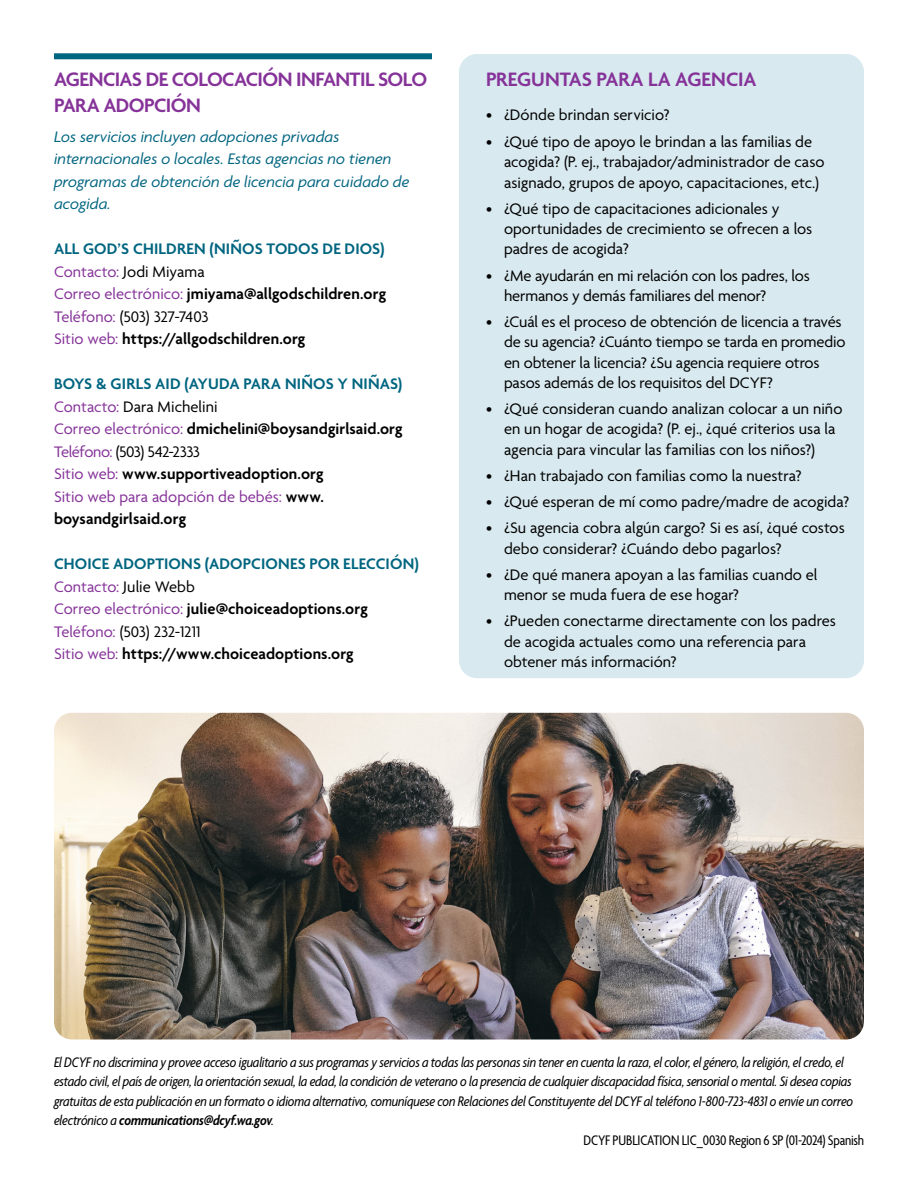
<style>
.page{position:relative;width:918px;height:1188px;background:#fff}
.page>*{position:absolute;margin:0;border:0;box-sizing:border-box;transform-origin:0 0}
.t1{font:600 21px/25.5px "Agenda";letter-spacing:-.025em;color:#863399}
.t2{font:16.5px/20.2px "Agenda";color:#000}
.t3{font:600 16.5px/22.5px "Agenda";letter-spacing:.005em;color:#000}
.t4{font:italic 16.5px/22.5px "Agenda";color:#006580}
.t5{font:italic condensed 15px "Agenda";letter-spacing:-.015em;color:#000}
.t6{font:condensed 15px "Agenda";letter-spacing:-.015em;color:#000}
.t7{font:italic 600 condensed 15px "Agenda";letter-spacing:-.01em;color:#000}
.s1{color:#006580}
.s2{font-weight:400;color:#863399}
.s3{font-weight:400}
</style>
<div class="page">
<div style="left:459px;top:54px;width:405px;height:624px;background:#d8e9ef;border-radius:18px"></div>
<div style="left:54px;top:53px;width:378px;height:6px;background:#006580"></div>
<img style="left:54px;top:713px;width:810px;height:327px">
<p class="t1" style="left:54px;top:68px;width:375px">AGENCIAS DE COLOCACIÓN INFANTIL SOLO<br>PARA ADOPCIÓN</p>
<p class="t4" style="left:54px;top:125px;width:357px">Los servicios incluyen adopciones privadas internacionales o locales. Estas agencias no tienen programas de obtención de licencia para cuidado de acogida.</p>
<p class="t3" style="left:54px;top:239px;width:334px"><span class="s1">ALL GOD’S CHILDREN (NIÑOS TODOS DE DIOS)<br></span><span class="s2">Contacto:</span> <span class="s3">Jodi Miyama<br></span><span class="s2">Correo electrónico:</span> jmiyama@allgodschildren.org <span class="s2">Teléfono:</span> <span class="s3">(503) 327-7403<br></span><span class="s2">Sitio web:</span> https://allgodschildren.org</p>
<p class="t3" style="left:54px;top:374px;width:350px"><span class="s1">BOYS &amp; GIRLS AID (AYUDA PARA NIÑOS Y NIÑAS)<br></span><span class="s2">Contacto:</span> <span class="s3">Dara Michelini<br></span><span class="s2">Correo electrónico:</span> dmichelini@boysandgirlsaid.org <span class="s2">Teléfono:</span> <span class="s3">(503) 542-2333<br></span><span class="s2">Sitio web:</span> www.supportiveadoption.org<br><span class="s2">Sitio web para adopción de bebés:</span> www. boysandgirlsaid.org</p>
<p class="t3" style="left:54px;top:554px;width:366px"><span class="s1">CHOICE ADOPTIONS (ADOPCIONES POR ELECCIÓN)<br></span><span class="s2">Contacto:</span> <span class="s3">Julie Webb<br></span><span class="s2">Correo electrónico:</span> julie@choiceadoptions.org <span class="s2">Teléfono:</span> <span class="s3">(503) 232-1211<br></span><span class="s2">Sitio web:</span> https://www.choiceadoptions.org</p>
<p class="t1" style="left:486px;top:68px;width:272px">PREGUNTAS PARA LA AGENCIA</p>
<p class="t2" style="left:486px;top:106px;width:185px">• ¿Dónde brindan servicio?</p>
<p class="t2" style="left:504px;top:133px;width:322px;text-indent:-18px">• ¿Qué tipo de apoyo le brindan a las familias de acogida? (P. ej., trabajador/administrador de caso asignado, grupos de apoyo, capacitaciones, etc.)</p>
<p class="t2" style="left:504px;top:199px;width:310px;text-indent:-18px">• ¿Qué tipo de capacitaciones adicionales y oportunidades de crecimiento se ofrecen a los padres de acogida?</p>
<p class="t2" style="left:504px;top:266px;width:307px;text-indent:-18px">• ¿Me ayudarán en mi relación con los padres, los hermanos y demás familiares del menor?</p>
<p class="t2" style="left:504px;top:313px;width:343px;text-indent:-18px">• ¿Cuál es el proceso de obtención de licencia a través de su agencia? ¿Cuánto tiempo se tarda en promedio en obtener la licencia? ¿Su agencia requiere otros pasos además de los requisitos del DCYF?</p>
<p class="t2" style="left:504px;top:400px;width:340px;text-indent:-18px">• ¿Qué consideran cuando analizan colocar a un niño en un hogar de acogida? (P. ej., ¿qué criterios usa la agencia para vincular las familias con los niños?)</p>
<p class="t2" style="left:486px;top:466px;width:317px">• ¿Han trabajado con familias como la nuestra?</p>
<p class="t2" style="left:486px;top:493px;width:365px">• ¿Qué esperan de mí como padre/madre de acogida?</p>
<p class="t2" style="left:504px;top:519px;width:342px;text-indent:-18px">• ¿Su agencia cobra algún cargo? Si es así, ¿qué costos debo considerar? ¿Cuándo debo pagarlos?</p>
<p class="t2" style="left:504px;top:565px;width:315px;text-indent:-18px">• ¿De qué manera apoyan a las familias cuando el menor se muda fuera de ese hogar?</p>
<p class="t2" style="left:504px;top:612px;width:334px;text-indent:-18px">• ¿Pueden conectarme directamente con los padres de acogida actuales como una referencia para obtener más información?</p>
<p class="t5" style="left:54px;top:1053px;width:792px">El DCYF no discrimina y provee acceso igualitario a sus programas y servicios a todas las personas sin tener en cuenta la raza, el color, el género, la religión, el credo, el</p>
<p class="t5" style="left:54px;top:1072px;width:799px">estado civil, el país de origen, la orientación sexual, la edad, la condición de veterano o la presencia de cualquier discapacidad física, sensorial o mental. Si desea copias</p>
<p class="t5" style="left:54px;top:1092px;width:801px">gratuitas de esta publicación en un formato o idioma alternativo, comuníquese con Relaciones del Constituyente del DCYF al teléfono 1-800-723-4831 o envíe un correo</p>
<p class="t7" style="left:54px;top:1113px;width:221px"><span class="s3">electrónico a</span> communications@dcyf.wa.gov<span class="s3">.</span></p>
<p class="t6" style="left:584px;top:1132px;width:282px">DCYF PUBLICATION LIC_0030 Region 6 SP (01-2024) Spanish</p>
</div>
